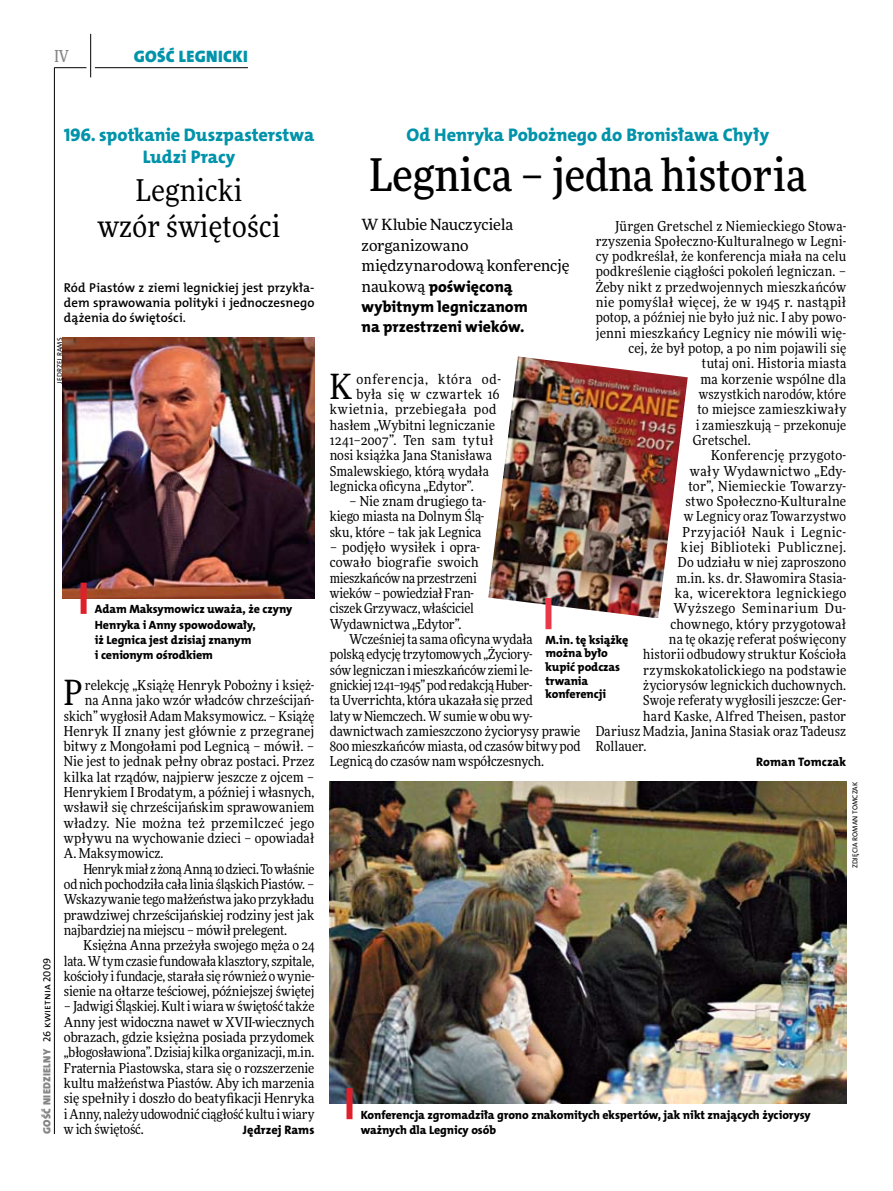
<style>
.page{position:relative;width:893px;height:1191px;background:#fff}
.page>*{position:absolute;margin:0;border:0;box-sizing:border-box;transform-origin:0 0}
.t1{font:500 45px "Freeday Narrow";color:#000}
.t2{font:34.8px "Freeday Narrow News";color:#000}
.t3{font:30px/36px "Freeday Narrow News";letter-spacing:.01em;color:#000;text-align:center}
.t4{font:18.3px/21.6px "The Mix HP8 Ex Bld";color:#0093aa;text-align:center}
.t5{font:16.65px "The Mix HP9 Blk";letter-spacing:.02em;color:#0093aa}
.t6{font:500 16.5px "Freeday Narrow";color:#858486;scale:.9 1}
.t7{font:15.75px/20.4px "The Mix HP8 Ex Bld";color:#000}
.t8{font:15.45px/20.4px "Freeday News";letter-spacing:-.01em;color:#000}
.t9{font:13.65px/15.3px "Freeday Narrow News";letter-spacing:.005em;color:#000;text-align:justify}
.t10{font:13.65px "Freeday Narrow News";letter-spacing:.025em;color:#000}
.t11{font:13.65px "Freeday Narrow News";letter-spacing:-.015em;color:#000}
.t12{font:13.65px "Freeday Narrow News";letter-spacing:.04em;color:#000}
.t13{font:13.65px "Freeday Narrow News";letter-spacing:.03em;color:#000}
.t14{font:13.65px "Freeday Narrow News";letter-spacing:.035em;color:#000}
.t15{font:13.65px "Freeday Narrow News";letter-spacing:.045em;color:#000}
.t16{font:12.9px/15.3px "The Mix HP6 Se Bld";color:#000;text-align:justify}
.t17{font:12.3px "The Mix HP8 Ex Bld";letter-spacing:.01em;color:#000}
.t18{font:12px/15.3px "The Mix HP8 Ex Bld";letter-spacing:-.005em;color:#000}
.t19{font:10.5px "The Mix HP9 Blk";letter-spacing:.025em;color:#858486}
.t20{font:7.2px "The Mix HP5 Plain";letter-spacing:.01em;color:#000}
.s1{font-family:"The Mix HP5 Plain";color:#000}
.s2{font-family:"Freeday News";font-size:15.45px}
</style>
<div class="page">
<hr style="left:54px;top:67px;width:1px;height:1067px;background:#000">
<hr style="left:90px;top:34px;width:1px;height:43px;background:#000">
<hr style="left:54px;top:67px;width:32px;height:1px;background:#000">
<hr style="left:95px;top:67px;width:153px;height:1px;background:#000">
<img style="left:62px;top:338px;width:252px;height:260px">
<div style="left:81px;top:583px;width:6px;height:31px;background:#df1f2a"></div>
<img style="left:330px;top:782px;width:516px;height:321px">
<div style="left:346px;top:1088px;width:6px;height:31px;background:#df1f2a"></div>
<img style="left:488px;top:356px;width:200px;height:262px">
<div style="left:545px;top:598px;width:6px;height:31px;background:#eb3848"></div>
<p class="t6" style="left:54px;top:46px;width:17px">IV</p>
<p class="t5" style="left:134px;top:46px;width:115px">GOŚĆ LEGN ICKI</p>
<h3 class="t4" style="left:64px;top:124px;width:252px">196. spotkanie Duszpasterstwa<br>Ludzi Pracy</h3>
<h3 class="t3" style="left:98px;top:172px;width:184px">Legnicki<br>wzór świętości</h3>
<p class="t16" style="left:64px;top:280px;width:252px">Ród Piastów z ziemi legnickiej jest przykła&shy;dem sprawowania polityki i jednoczesnego dążenia do świętości.</p>
<p class="t20" style="left:55px;top:383px;width:47px;rotate:-90deg">Jędrzej Rams</p>
<p class="t18" style="left:95px;top:602px;width:199px">Adam Maksymowicz uważa, że czyny<br>Henryka i Anny spowodowały,<br>iż Legnica jest dzisiaj znanym<br>i cenionym ośrodkiem</p>
<p class="t19" style="left:40px;top:1134px;width:178px;rotate:-90deg">GOŚĆ NIEDZIELNY <span class="s1">26 kwietnia 2009</span></p>
<h2 class="t2" style="left:64px;top:671px;width:20px">P</h2>
<p class="t9" style="left:85px;top:677px;width:231px">relekcję „Książę Henryk Pobożny i księż-</p>
<p class="t9" style="left:85px;top:692px;width:231px">na Anna jako wzór władców chrześcijań-</p>
<p class="t9" style="left:64px;top:708px;width:252px">skich” wygłosił Adam Maksymowicz. – Książę</p>
<p class="t9" style="left:64px;top:723px;width:252px">Henryk II znany jest głównie z przegranej</p>
<p class="t9" style="left:64px;top:738px;width:252px">bitwy z Mongołami pod Legnicą – mówił. –</p>
<p class="t9" style="left:64px;top:754px;width:252px">Nie jest to jednak pełny obraz postaci. Przez</p>
<p class="t9" style="left:64px;top:769px;width:252px">kilka lat rządów, najpierw jeszcze z ojcem –</p>
<p class="t9" style="left:64px;top:784px;width:252px">Henrykiem I Brodatym, a później i własnych,</p>
<p class="t9" style="left:64px;top:799px;width:252px">wsławił się chrześcijańskim sprawowaniem</p>
<p class="t9" style="left:64px;top:815px;width:252px">władzy. Nie można też przemilczeć jego</p>
<p class="t9" style="left:64px;top:830px;width:252px">wpływu na wychowanie dzieci – opowiadał</p>
<p class="t9" style="left:64px;top:845px;width:101px">A. Maksymowicz.</p>
<p class="t11" style="left:83px;top:860px;width:233px">Henryk miał z żoną Anną 10 dzieci. Towłaśnie</p>
<p class="t9" style="left:64px;top:876px;width:252px">odnich pochodziła cała linia śląskich Piastów. –</p>
<p class="t9" style="left:64px;top:891px;width:252px">Wskazywanie tego małżeństwa jako przykładu</p>
<p class="t9" style="left:64px;top:907px;width:252px">prawdziwej chrześcijańskiej rodziny jest jak</p>
<p class="t11" style="left:64px;top:921px;width:225px">najbardziej na miejscu – mówił prelegent.</p>
<p class="t9" style="left:83px;top:937px;width:233px">Księżna Anna przeżyła swojego męża o 24</p>
<p class="t9" style="left:64px;top:953px;width:252px">lata. Wtym czasie fundowała klasztory, szpitale,</p>
<p class="t9" style="left:64px;top:968px;width:252px">kościoły ifundacje, starała się również owynie-</p>
<p class="t9" style="left:64px;top:983px;width:252px">sienie na ołtarze teściowej, późniejszej świętej</p>
<p class="t9" style="left:64px;top:998px;width:252px">– Jadwigi Śląskiej. Kult iwiara wświętość także Anny jest widoczna nawet w XVII-wiecznych obrazach, gdzie księżna posiada przydomek „błogosławiona”. Dzisiaj kilka organizacji, m.in.<br>Fraternia Piastowska, stara się o rozszerzenie kultu małżeństwa Piastów. Aby ich marzenia się spełniły i doszło do beatyfikacji Henryka iAnny, należy udowodnić ciągłość kultu iwiary w ich świętość.</p>
<p class="t17" style="left:243px;top:1122px;width:73px">Jędrzej Rams</p>
<h3 class="t4" style="left:406px;top:124px;width:364px">Od Henryka Pobożnego do Bronisława Chyły</h3>
<h1 class="t1" style="left:369px;top:147px;width:439px">Legnica – jedna historia</h1>
<p class="t8" style="left:362px;top:214px;width:209px">W Klubie Nauczyciela zorganizowano międzynarodową konferencję</p>
<p class="t7" style="left:362px;top:276px;width:166px"><span class="s2">naukową</span> poświęconą wybitnym legniczanom na przestrzeni wieków.</p>
<p class="t9" style="left:615px;top:218px;width:233px">Jürgen Gretschel z Niemieckiego Stowa-</p>
<p class="t9" style="left:596px;top:233px;width:252px">rzyszenia Społeczno-Kulturalnego w Legni-</p>
<p class="t9" style="left:596px;top:248px;width:252px">cy podkreślał, że konferencja miała na celu</p>
<p class="t9" style="left:596px;top:264px;width:252px">podkreślenie ciągłości pokoleń legniczan. –</p>
<p class="t9" style="left:596px;top:279px;width:252px">Żeby nikt z przedwojennych mieszkańców</p>
<p class="t10" style="left:596px;top:294px;width:252px">nie pomyślał więcej, że w 1945 r. nastąpił</p>
<p class="t9" style="left:596px;top:310px;width:252px">potop, a później nie było już nic. I aby powo-</p>
<p class="t9" style="left:596px;top:325px;width:252px">jenni mieszkańcy Legnicy nie mówili wię-</p>
<p class="t9" style="left:628px;top:340px;width:219px">cej, że był potop, a po nim pojawili się</p>
<p class="t9" style="left:702px;top:356px;width:146px">tutaj oni. Historia miasta</p>
<p class="t9" style="left:700px;top:371px;width:147px">ma korzenie wspólne dla</p>
<p class="t9" style="left:699px;top:386px;width:149px">wszystkich narodów, które</p>
<p class="t9" style="left:697px;top:401px;width:150px">to miejsce zamieszkiwały</p>
<p class="t9" style="left:696px;top:417px;width:152px">i zamieszkują – przekonuje</p>
<p class="t9" style="left:693px;top:432px;width:59px">Gretschel.</p>
<p class="t9" style="left:711px;top:447px;width:137px">Konferencję przygoto-</p>
<p class="t13" style="left:690px;top:462px;width:158px">wały Wydawnictwo „Edy-</p>
<p class="t9" style="left:688px;top:478px;width:159px">tor”, Niemieckie Towarzy-</p>
<p class="t9" style="left:685px;top:493px;width:162px">stwo Społeczno-Kulturalne</p>
<p class="t9" style="left:684px;top:509px;width:164px">w Legnicy oraz Towarzystwo</p>
<p class="t12" style="left:682px;top:523px;width:165px">Przyjaciół Nauk i Legnic-</p>
<p class="t14" style="left:681px;top:539px;width:167px">kiej Biblioteki Publicznej.</p>
<p class="t9" style="left:678px;top:555px;width:170px">Do udziału w niej zaproszono</p>
<p class="t9" style="left:676px;top:570px;width:171px">m.in. ks. dr. Sławomira Stasia-</p>
<p class="t10" style="left:675px;top:585px;width:173px">ka, wicerektora legnickiego</p>
<p class="t12" style="left:673px;top:600px;width:174px">Wyższego Seminarium Du-</p>
<p class="t9" style="left:670px;top:616px;width:177px">chownego, który przygotował</p>
<p class="t9" style="left:669px;top:631px;width:179px">na tę okazję referat poświęcony</p>
<p class="t9" style="left:643px;top:646px;width:204px">historii odbudowy struktur Kościoła</p>
<p class="t9" style="left:643px;top:662px;width:204px">rzymskokatolickiego na podstawie</p>
<p class="t9" style="left:643px;top:677px;width:204px">życiorysów legnickich duchownych.</p>
<p class="t9" style="left:643px;top:692px;width:204px">Swoje referaty wygłosili jeszcze: Ger-</p>
<p class="t9" style="left:643px;top:708px;width:204px">hard Kaske, Alfred Theisen, pastor</p>
<p class="t9" style="left:596px;top:723px;width:252px">Dariusz Madzia, Janina Stasiak oraz Tadeusz</p>
<p class="t9" style="left:596px;top:738px;width:52px">Rollauer.</p>
<p class="t17" style="left:756px;top:754px;width:92px">Roman Tomczak</p>
<h2 class="t2" style="left:330px;top:365px;width:24px">K</h2>
<p class="t15" style="left:356px;top:370px;width:146px">onferencja, która od-</p>
<p class="t10" style="left:356px;top:386px;width:145px">była się w czwartek 16</p>
<p class="t13" style="left:330px;top:401px;width:168px">kwietnia, przebiegała pod</p>
<p class="t9" style="left:330px;top:417px;width:167px">hasłem „Wybitni legniczanie</p>
<p class="t12" style="left:330px;top:432px;width:165px">1241–2007”. Ten sam tytuł</p>
<p class="t9" style="left:330px;top:447px;width:164px">nosi książka Jana Stanisława</p>
<p class="t9" style="left:330px;top:463px;width:161px">Smalewskiego, którą wydała</p>
<p class="t9" style="left:330px;top:478px;width:145px">legnicka oficyna „Edytor”.</p>
<p class="t9" style="left:330px;top:493px;width:158px;text-indent:20px">– Nie znam drugiego ta&shy;kiego miasta na Dolnym Ślą&shy;sku, które – tak jak Legnica</p>
<p class="t9" style="left:330px;top:539px;width:152px;text-align:left">– podjęło wysiłek i opra&shy;cowało biografie swoich mieszkańców naprzestrzeni wieków – powiedział Fran&shy;ciszek Grzywacz, właściciel<br>Wydawnictwa „Edytor”.</p>
<p class="t9" style="left:330px;top:631px;width:252px;text-align:left;text-indent:20px">Wcześniej ta sama oficyna wydała<br>polską edycję trzytomowych „Życiory-<br>sów legniczan imieszkańców ziemi le-<br>gnickiej 1241–1945” pod redakcją Huber-<br>ta Uverrichta, która ukazała się przed<br>laty wNiemczech. Wsumie w obu wy&shy;dawnictwach zamieszczono życiorysy prawie 800 mieszkańców miasta, od czasów bitwy pod Legnicą do czasów nam współczesnych.</p>
<p class="t18" style="left:545px;top:633px;width:84px;line-height:13.5px">M.in. tę książkę można było kupić podczas trwania konferencji</p>
<p class="t20" style="left:850px;top:868px;width:88px;rotate:-90deg">zdjęcia Roman Tomczak</p>
<p class="t18" style="left:361px;top:1107px;width:451px">Konferencja zgromadziła grono znakomitych ekspertów, jak nikt znających życiorysy ważnych dla Legnicy osób</p>
</div>
